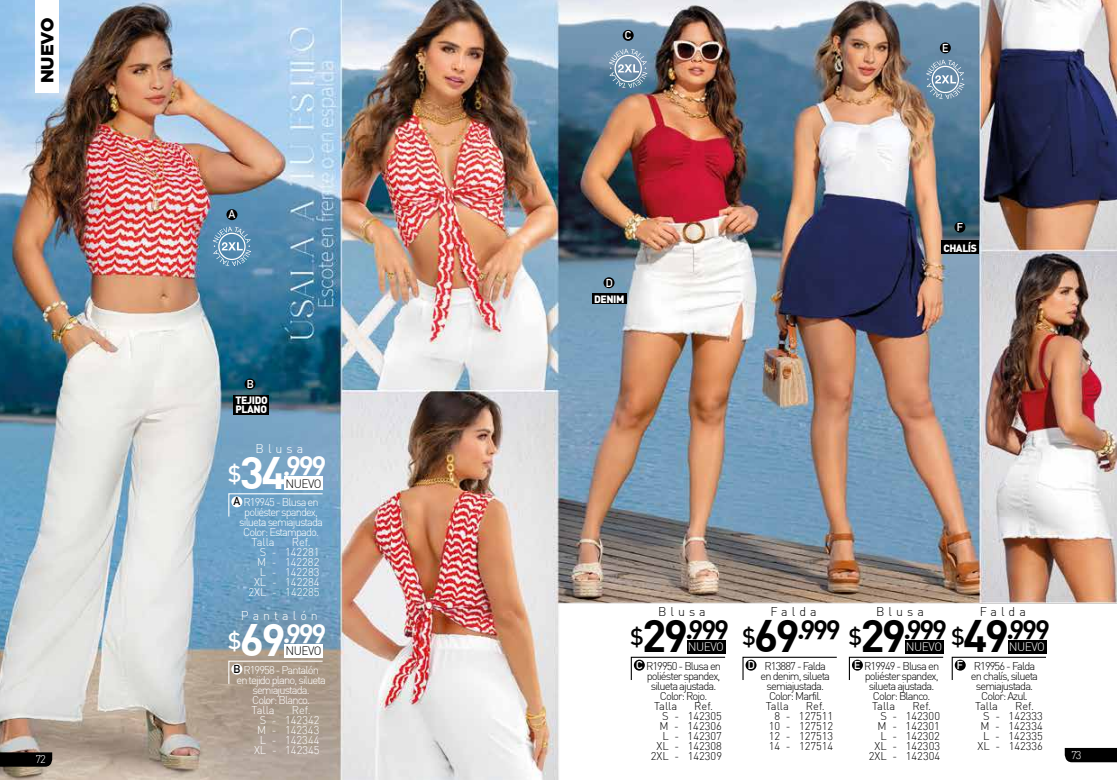
<style>
.page{position:relative;width:1117px;height:780px;background:#fff}
.page>*{position:absolute;margin:0;border:0;box-sizing:border-box;transform-origin:0 0}
.t1{font:26px "DIN Bold Alternate";letter-spacing:-.06em;color:#000}
.t2{font:26px "DIN Bold Alternate";letter-spacing:-.06em;color:#fff}
.t3{font:900 17.5px "Gotham";color:#000}
.t4{font:300 12.5px "DIN";letter-spacing:.32em;color:#000}
.t5{font:300 12.5px "DIN";letter-spacing:.32em;color:#fff}
.t6{font:300 11.88px "DIN";letter-spacing:-.04em;color:#fff}
.t7{font:300 11.88px "DIN";letter-spacing:-.04em;color:#000}
.t8{font:700 11.25px "DIN Alternate";color:#fff}
.t9{font:300 11.12px "DIN";letter-spacing:-.08em;color:#000}
.t10{font:300 11.12px "DIN";letter-spacing:-.08em;color:#fff}
.t11{font:300 11.12px "DIN";color:#000}
.t12{font:300 11.12px "DIN";color:#fff}
.t13{font:900 10.38px/9.4px "DIN";letter-spacing:-.04em;color:#fff}
.s1{font-family:"DIN";font-weight:700;font-size:44.62px}
.s2{font-family:"DIN Alternate";font-weight:700;font-size:11.25px;color:#000}
.s3{font-family:"DIN Alternate";font-weight:700;font-size:11.25px;color:#fff}
</style>
<div class="page">
<img style="left:0;top:0;width:1116px;height:780px">
<svg style="left:228px;top:492px;width:95px;height:25px;background:#74a6c9"></svg>
<div style="left:284px;top:476px;width:39px;height:14px;background:#fff"></div>
<div style="left:231px;top:496px;width:11px;height:11px;background:#fff;border-radius:50%"></div>
<svg style="left:228px;top:660px;width:95px;height:25px;background:#af9e8e"></svg>
<div style="left:284px;top:643px;width:39px;height:14px;background:#fff"></div>
<div style="left:231px;top:663px;width:11px;height:11px;background:#fff;border-radius:50%"></div>
<div style="left:233px;top:394px;width:36px;height:20px;background:#000"></div>
<div style="left:226px;top:209px;width:11px;height:11px;background:#000;border-radius:50%"></div>
<div style="left:244px;top:378px;width:11px;height:11px;background:#000;border-radius:50%"></div>
<div style="left:622px;top:30px;width:11px;height:11px;background:#000;border-radius:50%"></div>
<div style="left:603px;top:277px;width:11px;height:11px;background:#000;border-radius:50%"></div>
<div style="left:939px;top:42px;width:11px;height:11px;background:#000;border-radius:50%"></div>
<div style="left:954px;top:222px;width:11px;height:11px;background:#000;border-radius:50%"></div>
<div style="left:35px;top:0;width:24px;height:92px;background:#fff"></div>
<svg style="left:609px;top:49px;width:38px;height:39px"></svg>
<div style="left:614px;top:55px;width:27px;height:27px;border:1px solid #fff;border-radius:50%"></div>
<svg style="left:213px;top:227px;width:38px;height:39px"></svg>
<div style="left:218px;top:233px;width:27px;height:27px;border:1px solid #fff;border-radius:50%"></div>
<svg style="left:925px;top:60px;width:39px;height:39px"></svg>
<div style="left:931px;top:66px;width:27px;height:27px;border:1px solid #fff;border-radius:50%"></div>
<svg style="left:630px;top:656px;width:96px;height:25px"></svg>
<div style="left:687px;top:639px;width:38px;height:14px;background:#000"></div>
<div style="left:633px;top:659px;width:11px;height:11px;background:#000;border-radius:50%"></div>
<svg style="left:741px;top:656px;width:96px;height:25px"></svg>
<div style="left:745px;top:659px;width:11px;height:11px;background:#000;border-radius:50%"></div>
<svg style="left:848px;top:656px;width:96px;height:25px"></svg>
<div style="left:905px;top:639px;width:38px;height:14px;background:#000"></div>
<div style="left:851px;top:659px;width:11px;height:11px;background:#000;border-radius:50%"></div>
<svg style="left:950px;top:656px;width:96px;height:25px"></svg>
<div style="left:1007px;top:639px;width:38px;height:14px;background:#000"></div>
<div style="left:954px;top:659px;width:11px;height:11px;background:#000;border-radius:50%"></div>
<div style="left:940px;top:240px;width:38px;height:14px;background:#000"></div>
<div style="left:591px;top:294px;width:35px;height:10px;background:#000"></div>
<svg style="left:0;top:752px;width:52px;height:14px"></svg>
<svg style="left:1064px;top:747px;width:52px;height:15px"></svg>
<h2 class="t3" style="left:37px;top:83px;width:67px;rotate:-90deg">NUEVO</h2>
<p class="t10" style="left:35px;top:752px;width:12px">72</p>
<p class="t8" style="left:228px;top:206px;width:8px">A</p>
<p class="t8" style="left:247px;top:375px;width:8px">B</p>
<p class="t13" style="left:235px;top:394px;width:34px">TEJIDO<br>PLANO</p>
<p class="t5" style="left:255px;top:440px;width:49px">Blusa</p>
<h1 class="t2" style="left:228px;top:446px;width:100px"><sub>$</sub><span class="s1">34</span>.999</h1>
<p class="t7" style="left:285px;top:476px;width:38px">NUEVO</p>
<p class="t10" style="left:233px;top:495px;width:87px"><span class="s2">A</span> R19945 - Blusa en</p>
<p class="t10" style="left:244px;top:505px;width:75px">poliéster spandex,</p>
<p class="t10" style="left:239px;top:515px;width:85px">silueta semiajustada</p>
<p class="t10" style="left:243px;top:525px;width:77px">Color: Estampado.</p>
<p class="t10" style="left:251px;top:535px;width:25px">Talla</p>
<p class="t10" style="left:292px;top:535px;width:20px">Ref.</p>
<p class="t10" style="left:260px;top:545px;width:61px">S - 142281</p>
<p class="t10" style="left:257px;top:555px;width:64px">M - 142282</p>
<p class="t10" style="left:260px;top:565px;width:61px">L - 142283</p>
<p class="t12" style="left:254px;top:575px;width:67px">XL - 142284</p>
<p class="t12" style="left:248px;top:585px;width:73px">2XL - 142285</p>
<p class="t5" style="left:241px;top:607px;width:78px">Pantalón</p>
<h1 class="t2" style="left:228px;top:613px;width:100px"><sub>$</sub><span class="s1">69</span>.999</h1>
<p class="t7" style="left:285px;top:643px;width:38px">NUEVO</p>
<p class="t10" style="left:233px;top:662px;width:87px"><span class="s2">B</span> R19958 - Pantalón</p>
<p class="t10" style="left:236px;top:672px;width:91px">en tejido plano, silueta</p>
<p class="t10" style="left:252px;top:682px;width:59px">semiajustada.</p>
<p class="t10" style="left:252px;top:692px;width:59px">Color: Blanco.</p>
<p class="t10" style="left:251px;top:702px;width:25px">Talla</p>
<p class="t10" style="left:292px;top:702px;width:20px">Ref.</p>
<p class="t10" style="left:260px;top:712px;width:61px">S - 142342</p>
<p class="t10" style="left:257px;top:722px;width:64px">M - 142343</p>
<p class="t10" style="left:260px;top:732px;width:61px">L - 142344</p>
<p class="t12" style="left:254px;top:742px;width:67px">XL - 142345</p>
<p class="t8" style="left:624px;top:27px;width:8px">C</p>
<p class="t8" style="left:605px;top:274px;width:9px">D</p>
<p class="t13" style="left:594px;top:293px;width:32px">DENIM</p>
<p class="t8" style="left:942px;top:39px;width:8px">E</p>
<p class="t8" style="left:956px;top:219px;width:8px">F</p>
<p class="t13" style="left:943px;top:243px;width:35px">CHALÍS</p>
<p class="t4" style="left:658px;top:603px;width:49px">Blusa</p>
<p class="t4" style="left:770px;top:603px;width:48px">Falda</p>
<p class="t4" style="left:875px;top:603px;width:49px">Blusa</p>
<p class="t4" style="left:979px;top:603px;width:48px">Falda</p>
<h1 class="t1" style="left:630px;top:609px;width:100px"><sub>$</sub><span class="s1">29</span>.999</h1>
<p class="t6" style="left:687px;top:639px;width:38px">NUEVO</p>
<h1 class="t1" style="left:741px;top:609px;width:309px"><sub>$</sub><span class="s1">69</span>.999 <sub>$</sub><span class="s1">29</span>.999 <sub>$</sub><span class="s1">49</span>.999</h1>
<p class="t6" style="left:905px;top:639px;width:38px">NUEVO</p>
<p class="t6" style="left:1008px;top:639px;width:38px">NUEVO</p>
<p class="t9" style="left:636px;top:658px;width:87px"><span class="s3">C</span> R19950 - Blusa en</p>
<p class="t9" style="left:646px;top:668px;width:75px">poliéster spandex,</p>
<p class="t9" style="left:650px;top:678px;width:67px">silueta ajustada.</p>
<p class="t9" style="left:659px;top:688px;width:49px">Color: Rojo.</p>
<p class="t9" style="left:654px;top:698px;width:25px">Talla</p>
<p class="t9" style="left:694px;top:698px;width:20px">Ref.</p>
<p class="t9" style="left:662px;top:708px;width:61px">S - 142305</p>
<p class="t9" style="left:659px;top:718px;width:64px">M - 142306</p>
<p class="t9" style="left:662px;top:728px;width:61px">L - 142307</p>
<p class="t11" style="left:656px;top:738px;width:67px">XL - 142308</p>
<p class="t11" style="left:650px;top:748px;width:73px">2XL - 142309</p>
<p class="t8" style="left:747px;top:656px;width:9px">D</p>
<p class="t9" style="left:853px;top:658px;width:87px"><span class="s3">E</span> R19949 - Blusa en</p>
<p class="t9" style="left:864px;top:668px;width:75px">poliéster spandex,</p>
<p class="t9" style="left:868px;top:678px;width:67px">silueta ajustada.</p>
<p class="t9" style="left:872px;top:688px;width:59px">Color: Blanco.</p>
<p class="t9" style="left:872px;top:698px;width:25px">Talla</p>
<p class="t9" style="left:912px;top:698px;width:20px">Ref.</p>
<p class="t9" style="left:880px;top:708px;width:61px">S - 142300</p>
<p class="t9" style="left:877px;top:718px;width:64px">M - 142301</p>
<p class="t9" style="left:880px;top:728px;width:61px">L - 142302</p>
<p class="t11" style="left:874px;top:738px;width:67px">XL - 142303</p>
<p class="t11" style="left:868px;top:748px;width:73px">2XL - 142304</p>
<p class="t9" style="left:764px;top:658px;width:63px">R13887 - Falda</p>
<p class="t9" style="left:760px;top:668px;width:71px">en denim, silueta</p>
<p class="t9" style="left:766px;top:678px;width:59px">semiajustada.</p>
<p class="t9" style="left:768px;top:688px;width:54px">Color: Marfil.</p>
<p class="t9" style="left:765px;top:698px;width:25px">Talla</p>
<p class="t9" style="left:805px;top:698px;width:20px">Ref.</p>
<p class="t9" style="left:774px;top:708px;width:60px">8 - 127511</p>
<p class="t11" style="left:768px;top:718px;width:66px">10 - 127512</p>
<p class="t11" style="left:768px;top:728px;width:66px">12 - 127513</p>
<p class="t11" style="left:768px;top:738px;width:66px">14 - 127514</p>
<p class="t8" style="left:956px;top:656px;width:8px">F</p>
<p class="t9" style="left:973px;top:658px;width:63px">R19956 - Falda</p>
<p class="t9" style="left:970px;top:668px;width:69px">en chalís, silueta</p>
<p class="t9" style="left:975px;top:678px;width:59px">semiajustada.</p>
<p class="t9" style="left:980px;top:688px;width:48px">Color: Azul.</p>
<p class="t9" style="left:974px;top:698px;width:25px">Talla</p>
<p class="t9" style="left:1014px;top:698px;width:20px">Ref.</p>
<p class="t9" style="left:982px;top:708px;width:61px">S - 142333</p>
<p class="t9" style="left:980px;top:718px;width:64px">M - 142334</p>
<p class="t9" style="left:983px;top:728px;width:61px">L - 142335</p>
<p class="t11" style="left:977px;top:738px;width:67px">XL - 142336</p>
<p class="t10" style="left:1070px;top:747px;width:12px">73</p>
</div>
